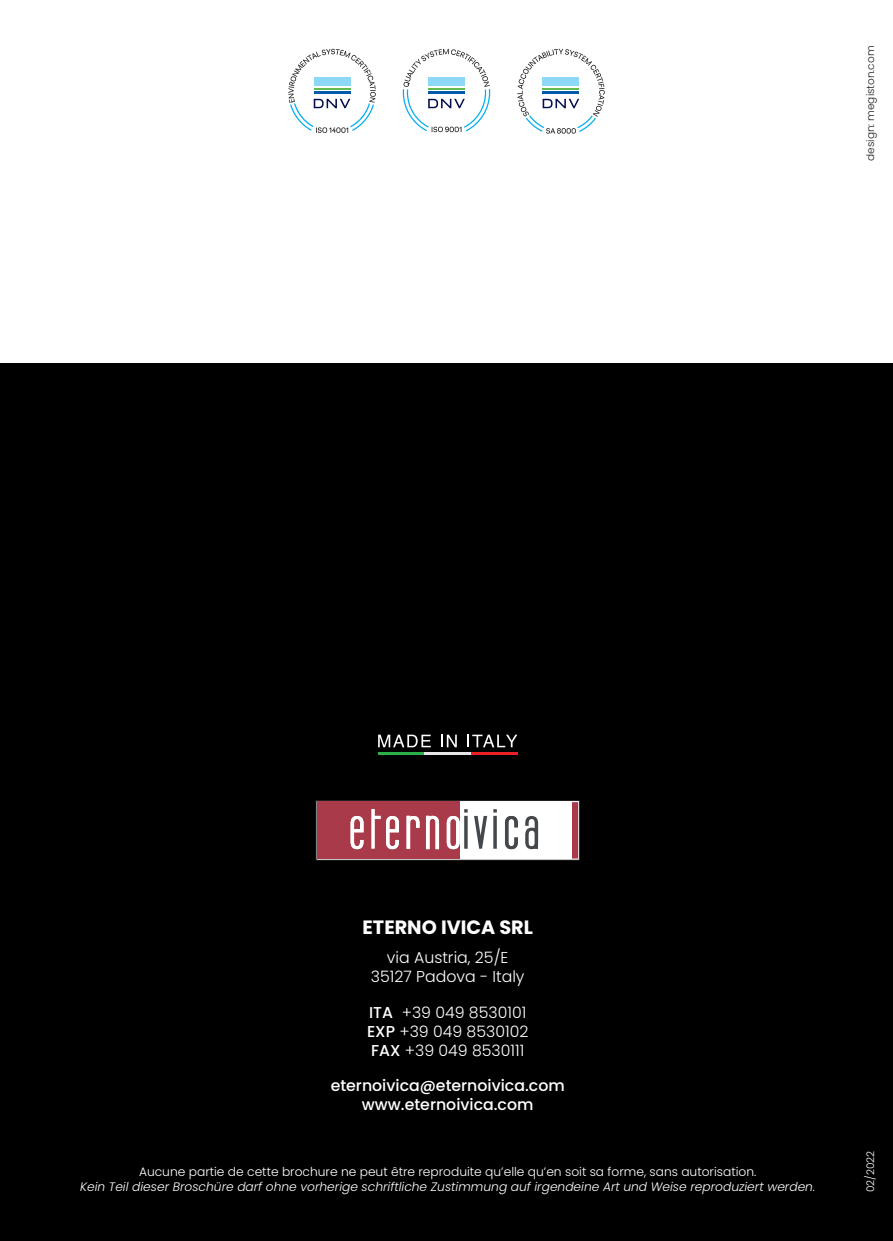
<style>
.page{position:relative;width:893px;height:1241px;background:#fff}
.page>*{position:absolute;margin:0;border:0;box-sizing:border-box;transform-origin:0 0}
.TESTO_ITA_-_parag__c{font:700 19.25px "Poppins";color:#fff}
.TESTO_ITA_-_parag__c-2{font:300 15.75px/18.9px "Poppins";color:#fff;text-align:center}
.TESTO_ITA_-_parag__c-3{font:500 15.75px "Poppins";color:#fff}
.TESTO_ITA_-_parag__c-4{font:italic 300 12.25px/14.7px "Poppins";color:#fff;text-align:center}
.TESTO_ITA_-_parag__c-5{font:300 10.5px "Poppins";color:#231f20}
.TESTO_ITA_-_parag__c-6{font:300 10.5px "Poppins";color:#fff}
.s1{font-weight:500}
.s2{font-style:normal}
</style>
<div class="page">
<div style="left:0;top:363px;width:893px;height:877px;background:#000001"></div>
<svg style="left:378px;top:734px;width:53px;height:13px"></svg>
<svg style="left:441px;top:734px;width:16px;height:13px"></svg>
<svg style="left:467px;top:734px;width:50px;height:13px"></svg>
<hr style="left:378px;top:751px;width:46px;height:3px;background:#2ab14a">
<hr style="left:424px;top:751px;width:47px;height:3px;background:#e6e7e9">
<hr style="left:471px;top:751px;width:47px;height:3px;background:#ee2026">
<div style="left:316px;top:800px;width:263px;height:60px;background:#fff"></div>
<div style="left:316px;top:800px;width:263px;height:60px;border:1px solid #231f20"></div>
<div style="left:572px;top:802px;width:6px;height:56px;background:#a83a4a"></div>
<div style="left:317px;top:801px;width:143px;height:57px;background:#a83a4a"></div>
<svg style="left:351px;top:816px;width:12px;height:33px"></svg>
<svg style="left:371px;top:809px;width:28px;height:40px"></svg>
<svg style="left:407px;top:815px;width:13px;height:33px"></svg>
<svg style="left:426px;top:815px;width:13px;height:34px"></svg>
<svg style="left:447px;top:809px;width:21px;height:40px"></svg>
<svg style="left:464px;top:815px;width:4px;height:33px"></svg>
<svg style="left:474px;top:815px;width:13px;height:33px"></svg>
<svg style="left:493px;top:809px;width:4px;height:3px"></svg>
<svg style="left:493px;top:815px;width:4px;height:33px"></svg>
<svg style="left:505px;top:816px;width:13px;height:33px"></svg>
<svg style="left:525px;top:816px;width:13px;height:33px"></svg>
<svg style="left:288px;top:49px;width:88px;height:84px"></svg>
<svg style="left:403px;top:49px;width:87px;height:83px"></svg>
<svg style="left:517px;top:49px;width:88px;height:85px"></svg>
<p class="TESTO_ITA_-_parag__c-5" style="left:864px;top:161px;width:116px;rotate:-90deg">design: megiston.com</p>
<p class="TESTO_ITA_-_parag__c" style="left:363px;top:916px;width:172px">ETERNO IVICA SRL</p>
<p class="TESTO_ITA_-_parag__c-2" style="left:371px;top:948px;width:155px">via Austria, 25/E<br>35127 Padova - Italy</p>
<p class="TESTO_ITA_-_parag__c-2" style="left:369px;top:1002px;width:159px"><span class="s1">ITA</span> +39 049 8530101</p>
<p class="TESTO_ITA_-_parag__c-2" style="left:367px;top:1021px;width:163px"><span class="s1">EXP</span> +39 049 8530102</p>
<p class="TESTO_ITA_-_parag__c-2" style="left:371px;top:1040px;width:155px"><span class="s1">FAX</span> +39 049 8530111</p>
<p class="TESTO_ITA_-_parag__c-3" style="left:331px;top:1076px;width:236px">eternoivica@eternoivica.com</p>
<p class="TESTO_ITA_-_parag__c-3" style="left:362px;top:1095px;width:173px">www.eternoivica.com</p>
<p class="TESTO_ITA_-_parag__c-4" style="left:80px;top:1164px;width:736px"><span class="s2">Aucune partie de cette brochure ne peut être reproduite qu’elle qu’en soit sa forme, sans autorisation.<br></span>Kein Teil dieser Broschüre darf ohne vorherige schriftliche Zustimmung auf irgendeine Art und Weise reproduziert werden.</p>
<p class="TESTO_ITA_-_parag__c-6" style="left:864px;top:1191px;width:43px;rotate:-90deg">02/2022</p>
</div>
